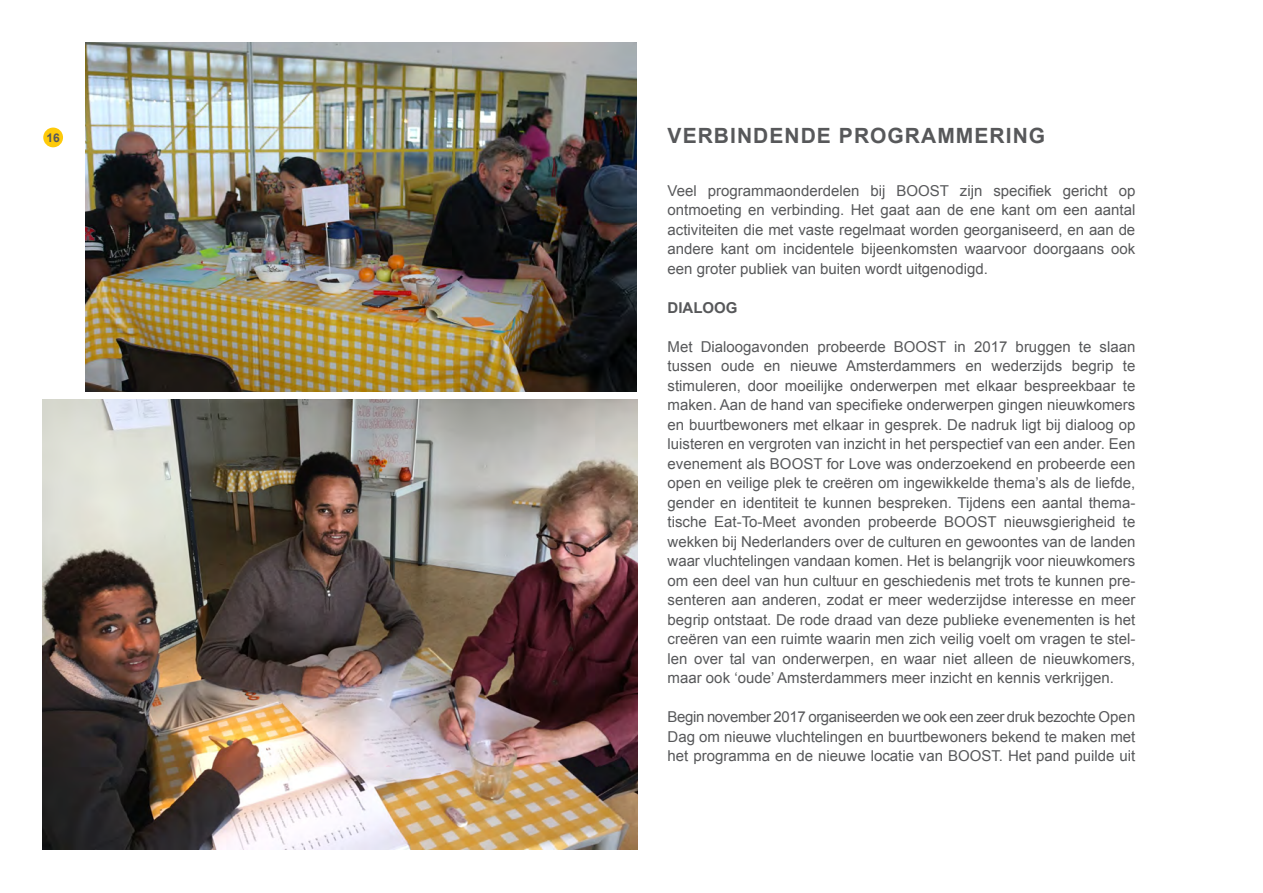
<style>
.page{position:relative;width:1263px;height:893px;background:#fff}
.page>*{position:absolute;margin:0;border:0;box-sizing:border-box;transform-origin:0 0}
.t1{font:700 21px "Arial";letter-spacing:.05em;color:#57585a}
.t2{font:15px/19.5px "Arial";color:#57585a}
.t3{font:700 15px "Arial";color:#57585a}
.t4{font:700 12px "Arial";color:#57585a}
</style>
<div class="page">
<img style="left:43px;top:400px;width:595px;height:449px">
<div style="left:43px;top:128px;width:20px;height:19px;background:#feca0a;border-radius:50%"></div>
<img style="left:85px;top:43px;width:551px;height:348px">
<p class="t4" style="left:46px;top:129px;width:15px">16</p>
<p class="t1" style="left:668px;top:121px;width:379px">VERBINDENDE PROGRAMMERING</p>
<p class="t2" style="left:668px;top:181px;width:469px">Veel programmaonderdelen bij BOOST zijn specifiek gericht op</p>
<p class="t2" style="left:668px;top:201px;width:469px">ontmoeting en verbinding. Het gaat aan de ene kant om een aantal activiteiten die met vaste regelmaat worden georganiseerd, en aan de</p>
<p class="t2" style="left:668px;top:240px;width:469px">andere kant om incidentele bijeenkomsten waarvoor doorgaans ook een groter publiek van buiten wordt uitgenodigd.</p>
<p class="t3" style="left:668px;top:298px;width:72px">DIALOOG</p>
<p class="t2" style="left:668px;top:337px;width:469px">Met Dialoogavonden probeerde BOOST in 2017 bruggen te slaan</p>
<p class="t2" style="left:668px;top:357px;width:469px">tussen oude en nieuwe Amsterdammers en wederzijds begrip te</p>
<p class="t2" style="left:668px;top:376px;width:469px;text-align:justify">stimuleren, door moeilijke onderwerpen met elkaar bespreekbaar te maken. Aan de hand van specifieke onderwerpen gingen nieuwkomers en buurtbewoners met elkaar in gesprek. De nadruk ligt bij dialoog op luisteren en vergroten van inzicht in het perspectief van een ander. Een evenement als BOOST for Love was onderzoekend en probeerde een open en veilige plek te creëren om ingewikkelde thema’s als de liefde, gender en identiteit te kunnen bespreken. Tijdens een aantal thema&shy;tische Eat-To-Meet avonden probeerde BOOST nieuwsgierigheid te wekken bij Nederlanders over de culturen en gewoontes van de landen waar vluchtelingen vandaan komen. Het is belangrijk voor nieuwkomers om een deel van hun cultuur en geschiedenis met trots te kunnen pre&shy;senteren aan anderen, zodat er meer wederzijdse interesse en meer begrip ontstaat. De rode draad van deze publieke evenementen is het creëren van een ruimte waarin men zich veilig voelt om vragen te stel&shy;len over tal van onderwerpen, en waar niet alleen de nieuwkomers, maar ook ‘oude’ Amsterdammers meer inzicht en kennis verkrijgen.</p>
<p class="t2" style="left:668px;top:708px;width:469px;text-align:justify">Begin november 2017 organiseerden we ook een zeer druk bezochte Open Dag om nieuwe vluchtelingen en buurtbewoners bekend te maken met het programma en de nieuwe locatie van BOOST. Het pand puilde uit</p>
</div>
